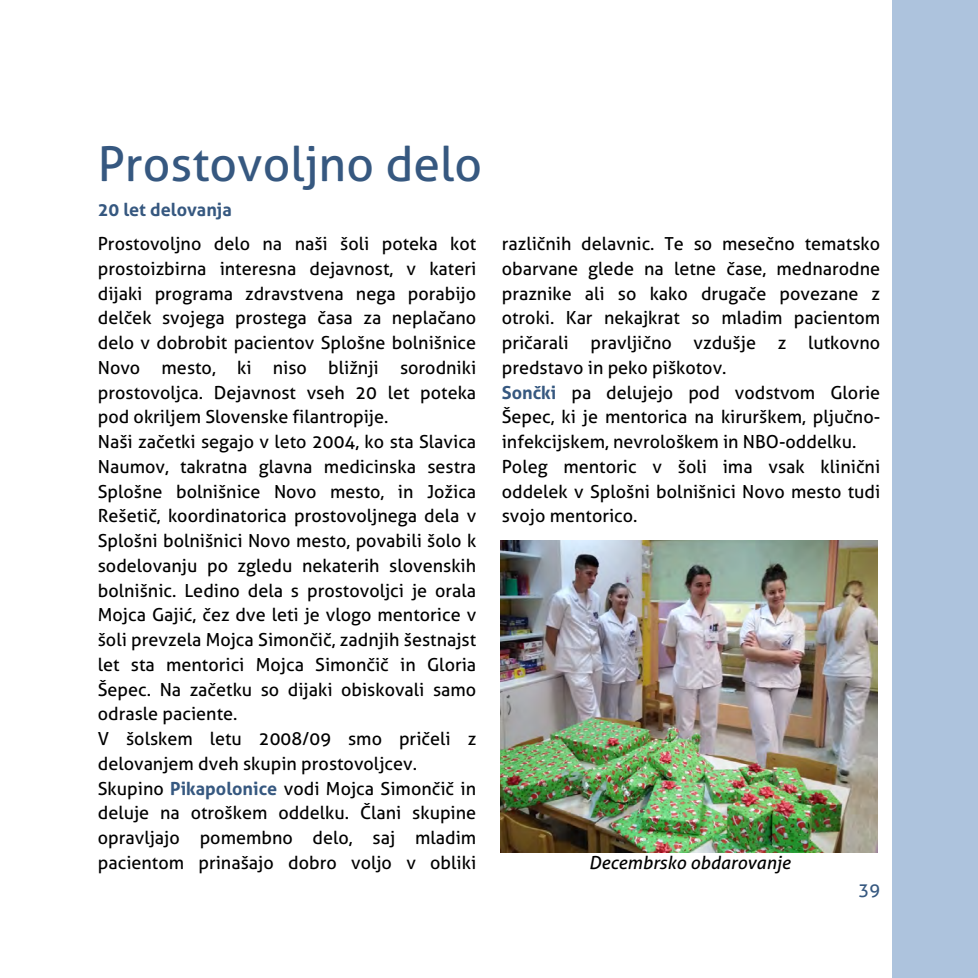
<style>
.page{position:relative;width:978px;height:978px;background:#fff}
.page>*{position:absolute;margin:0;border:0;box-sizing:border-box;transform-origin:0 0}
.t1{font:48px "Aller";color:#365880}
.t2{font:18px/24.8px "Aller";color:#000;text-align:justify}
.t3{font:italic 18px "Aller";color:#000}
.t4{font:700 18px "Aller";color:#365880}
.t5{font:18px "Aller";color:#365880}
.s1{font-weight:700;color:#365880}
</style>
<div class="page">
<img style="left:500px;top:540px;width:377px;height:312px">
<div style="left:893px;top:0;width:84px;height:977px;background:#adc3dd"></div>
<p class="t1" style="left:98px;top:136px;width:386px">Prostovoljno delo</p>
<p class="t4" style="left:98px;top:199px;width:135px">20 let delovanja</p>
<p class="t2" style="left:98px;top:231px;width:380px">Prostovoljno delo na naši šoli poteka kot prostoizbirna interesna dejavnost, v kateri dijaki programa zdravstvena nega porabijo delček svojega prostega časa za neplačano delo v dobrobit pacientov Splošne bolnišnice Novo mesto, ki niso bližnji sorodniki prostovoljca. Dejavnost vseh 20 let poteka pod okriljem Slovenske filantropije.</p>
<p class="t2" style="left:98px;top:429px;width:380px">Naši začetki segajo v leto 2004, ko sta Slavica Naumov, takratna glavna medicinska sestra Splošne bolnišnice Novo mesto, in Jožica Rešetič, koordinatorica prostovoljnega dela v Splošni bolnišnici Novo mesto, povabili šolo k sodelovanju po zgledu nekaterih slovenskih bolnišnic. Ledino dela s prostovoljci je orala Mojca Gajić, čez dve leti je vlogo mentorice v šoli prevzela Mojca Simončič, zadnjih šestnajst let sta mentorici Mojca Simončič in Gloria Šepec. Na začetku so dijaki obiskovali samo odrasle paciente.</p>
<p class="t2" style="left:98px;top:726px;width:380px">V šolskem letu 2008/09 smo pričeli z delovanjem dveh skupin prostovoljcev.</p>
<p class="t2" style="left:98px;top:776px;width:380px">Skupino <span class="s1">Pikapolonice</span> vodi Mojca Simončič in deluje na otroškem oddelku. Člani skupine opravljajo pomembno delo, saj mladim pacientom prinašajo dobro voljo v obliki</p>
<p class="t2" style="left:502px;top:231px;width:380px">različnih delavnic. Te so mesečno tematsko obarvane glede na letne čase, mednarodne praznike ali so kako drugače povezane z otroki. Kar nekajkrat so mladim pacientom pričarali pravljično vzdušje z lutkovno predstavo in peko piškotov.</p>
<p class="t2" style="left:502px;top:380px;width:380px"><span class="s1">Sončki</span> pa delujejo pod vodstvom Glorie Šepec, ki je mentorica na kirurškem, pljučno&shy;infekcijskem, nevrološkem in NBO-oddelku.</p>
<p class="t2" style="left:502px;top:454px;width:380px">Poleg mentoric v šoli ima vsak klinični oddelek v Splošni bolnišnici Novo mesto tudi svojo mentorico.</p>
<p class="t3" style="left:589px;top:852px;width:203px">Decembrsko obdarovanje</p>
<p class="t5" style="left:858px;top:879px;width:23px">39</p>
</div>
